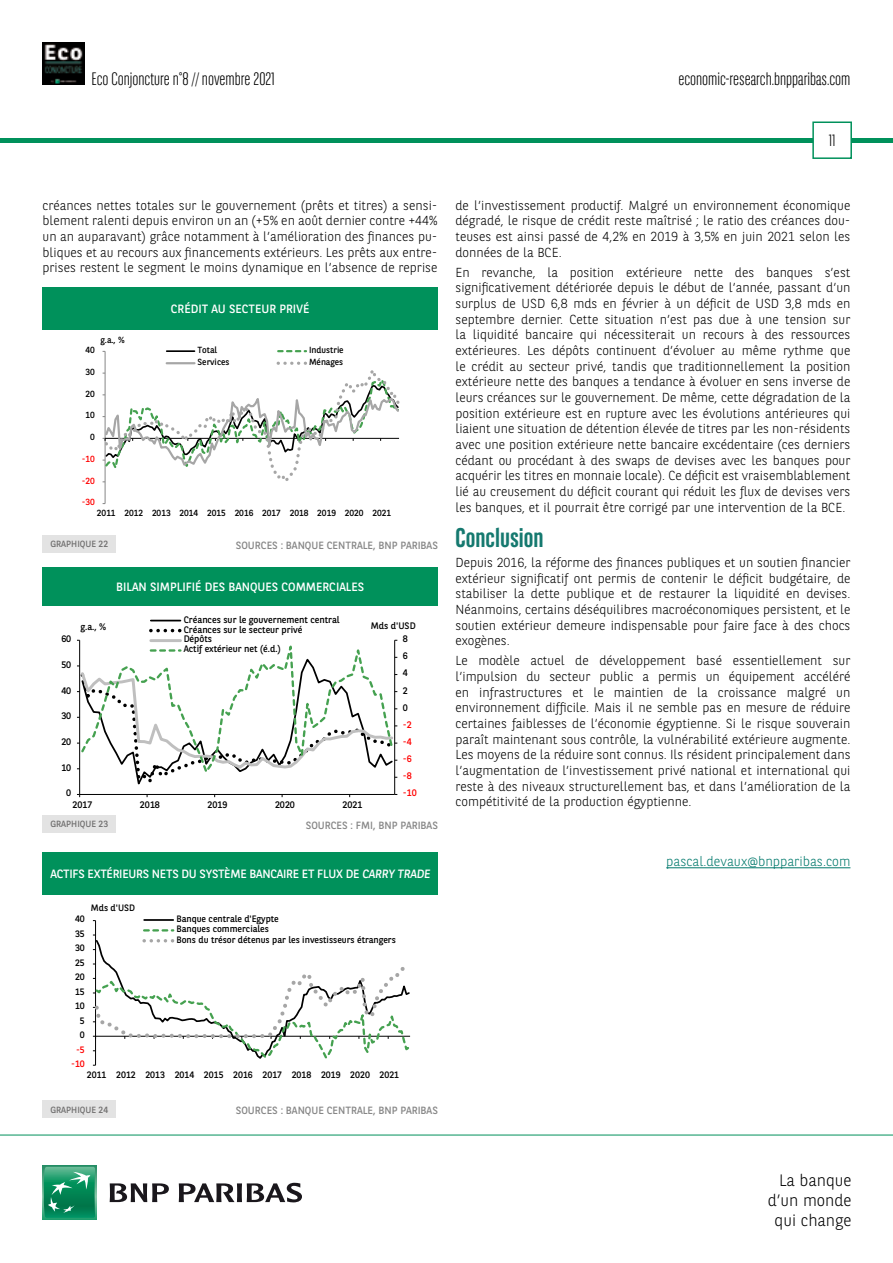
<style>
.page{position:relative;width:893px;height:1263px;background:#fff}
.page>*{position:absolute;margin:0;border:0;box-sizing:border-box;transform-origin:0 0}
.t1{font:700 27px "BNPP Sans Condensed";color:#15796f}
.t2{font:300 18px "BNPP Sans Condensed";color:#000}
.t3{font:300 16.5px/19.8px "BNPP Sans";color:#000;text-align:right}
.t4{font:300 16.5px "BNPP Sans Condensed";color:#000}
.t5{font:300 13.5px "BNPP Sans";color:#00796c}
.t6{font:300 13.05px/15.6px "BNPP Sans";color:#000;text-align:justify}
.t7{font:12px "BNPP Sans";color:#fff}
.t8{font:12px "BNPP Sans";letter-spacing:-.02em;color:#fff}
.t9{font:10.5px "BNPP Sans";color:#878787}
.t10{font:9.45px/10.1px "BNPP Sans";color:#000}
.t11{font:9.45px "BNPP Sans";color:#f00}
.t12{font:9.3px/10.4px "BNPP Sans";letter-spacing:-.005em;color:#000}
.t13{font:9.3px "BNPP Sans";color:#f00}
.t14{font:9px "BNPP Sans";color:#706f6f}
.t15{font:8.85px "BNPP Sans";letter-spacing:-.01em;color:#000}
.t16{font:8.85px "BNPP Sans";color:#f00}
</style>
<div class="page">
<hr style="left:1px;top:138px;width:892px;height:4px;background:#00915b">
<svg style="left:812px;top:121px;width:41px;height:38px"></svg>
<img style="left:43px;top:43px;width:42px;height:42px">
<svg style="left:43px;top:1166px;width:53px;height:53px"></svg>
<svg style="left:44px;top:1167px;width:51px;height:51px;background:#26996e"></svg>
<svg style="left:110px;top:1183px;width:59px;height:19px"></svg>
<svg style="left:179px;top:1183px;width:123px;height:19px"></svg>
<hr style="left:0;top:1135px;width:893px;height:1px;background:#00915b">
<hr style="left:95px;top:920px;width:1px;height:145px;background:#000">
<hr style="left:144px;top:919px;width:29px;height:2px;background:#000">
<svg style="left:93px;top:929px;width:318px;height:137px"></svg>
<div style="left:43px;top:853px;width:395px;height:42px;background:#00915b"></div>
<div style="left:43px;top:1100px;width:73px;height:18px;background:#e3e3e3"></div>
<hr style="left:666px;top:867px;width:184px;height:1px;background:#00796c">
<hr style="left:105px;top:351px;width:1px;height:153px;background:#868686">
<hr style="left:167px;top:350px;width:28px;height:2px;background:#000">
<svg style="left:278px;top:350px;width:28px;height:2px"></svg>
<svg style="left:103px;top:361px;width:297px;height:126px"></svg>
<div style="left:43px;top:287px;width:395px;height:42px;background:#00915b"></div>
<div style="left:43px;top:535px;width:73px;height:18px;background:#e3e3e3"></div>
<svg style="left:151px;top:620px;width:29px;height:1px"></svg>
<svg style="left:151px;top:629px;width:29px;height:3px"></svg>
<hr style="left:151px;top:639px;width:29px;height:3px;background:#bfbfbf">
<svg style="left:77px;top:640px;width:320px;height:157px"></svg>
<div style="left:43px;top:567px;width:395px;height:38px;background:#00915b"></div>
<div style="left:43px;top:815px;width:73px;height:18px;background:#e3e3e3"></div>
<h2 class="t2" style="left:91px;top:67px;width:185px">Eco Conjoncture n°8 // novembre 2021</h2>
<h2 class="t2" style="left:678px;top:67px;width:174px">economic-research.bnpparibas.com</h2>
<p class="t4" style="left:829px;top:130px;width:8px">11</p>
<p class="t6" style="left:43px;top:197px;width:396px">créances nettes totales sur le gouvernement (prêts et titres) a sensi&shy;blement ralenti depuis environ un an (+5% en août dernier contre +44% un an auparavant) grâce notamment à l’amélioration des finances pu&shy;bliques et au recours aux financements extérieurs. Les prêts aux entre&shy;prises restent le segment le moins dynamique en l’absence de reprise</p>
<p class="t6" style="left:455px;top:197px;width:396px">de l’investissement productif. Malgré un environnement économique dégradé, le risque de crédit reste maîtrisé ; le ratio des créances dou&shy;teuses est ainsi passé de 4,2% en 2019 à 3,5% en juin 2021 selon les données de la BCE.</p>
<p class="t6" style="left:455px;top:264px;width:396px">En revanche, la position extérieure nette des banques s’est significativement détériorée depuis le début de l’année, passant d’un surplus de USD 6,8 mds en février à un déficit de USD 3,8 mds en septembre dernier. Cette situation n’est pas due à une tension sur la liquidité bancaire qui nécessiterait un recours à des ressources extérieures. Les dépôts continuent d’évoluer au même rythme que le crédit au secteur privé, tandis que traditionnellement la position extérieure nette des banques a tendance à évoluer en sens inverse de leurs créances sur le gouvernement. De même, cette dégradation de la position extérieure est en rupture avec les évolutions antérieures qui liaient une situation de détention élevée de titres par les non-résidents avec une position extérieure nette bancaire excédentaire (ces derniers cédant ou procédant à des swaps de devises avec les banques pour acquérir les titres en monnaie locale). Ce déficit est vraisemblablement lié au creusement du déficit courant qui réduit les flux de devises vers les banques, et il pourrait être corrigé par une intervention de la BCE.</p>
<h1 class="t1" style="left:455px;top:522px;width:90px">Conclusion</h1>
<p class="t6" style="left:455px;top:554px;width:396px">Depuis 2016, la réforme des finances publiques et un soutien financier extérieur significatif ont permis de contenir le déficit budgétaire, de stabiliser la dette publique et de restaurer la liquidité en devises.<br>Néanmoins, certains déséquilibres macroéconomiques persistent, et le soutien extérieur demeure indispensable pour faire face à des chocs exogènes.</p>
<p class="t6" style="left:455px;top:652px;width:396px">Le modèle actuel de développement basé essentiellement sur l’impulsion du secteur public a permis un équipement accéléré en infrastructures et le maintien de la croissance malgré un environnement difficile. Mais il ne semble pas en mesure de réduire certaines faiblesses de l’économie égyptienne. Si le risque souverain paraît maintenant sous contrôle, la vulnérabilité extérieure augmente.<br>Les moyens de la réduire sont connus. Ils résident principalement dans l’augmentation de l’investissement privé national et international qui reste à des niveaux structurellement bas, et dans l’amélioration de la compétitivité de la production égyptienne.</p>
<p class="t7" style="left:171px;top:300px;width:140px">CRÉDIT AU SECTEUR PRIVÉ</p>
<p class="t15" style="left:101px;top:333px;width:26px">g.a., %</p>
<p class="t15" style="left:198px;top:344px;width:21px">Total</p>
<p class="t15" style="left:309px;top:344px;width:36px">Industrie</p>
<p class="t15" style="left:198px;top:356px;width:33px">Services</p>
<p class="t15" style="left:309px;top:356px;width:36px">Ménages</p>
<p class="t15" style="left:86px;top:344px;width:11px">40</p>
<p class="t15" style="left:86px;top:366px;width:11px">30</p>
<p class="t15" style="left:86px;top:388px;width:11px">20</p>
<p class="t15" style="left:86px;top:409px;width:11px">10</p>
<p class="t15" style="left:90px;top:431px;width:6px">0</p>
<p class="t16" style="left:82px;top:453px;width:15px">-10</p>
<p class="t16" style="left:82px;top:474px;width:15px">-20</p>
<p class="t16" style="left:82px;top:496px;width:15px">-30</p>
<p class="t15" style="left:97px;top:507px;width:296px">2011 2012 2013 2014 2015 2016 2017 2018 2019 2020 2021</p>
<p class="t14" style="left:50px;top:538px;width:59px">GRAPHIQUE 22</p>
<p class="t9" style="left:236px;top:538px;width:204px">SOURCES : BANQUE CENTRALE, BNP PARIBAS</p>
<p class="t7" style="left:116px;top:578px;width:249px">BILAN SIMPLIFIÉ DES BANQUES COMMERCIALES</p>
<p class="t10" style="left:184px;top:614px;width:157px">Créances sur le gouvernement central<br>Créances sur le secteur privé<br>Dépôts<br>Actif extérieur net (é.d.)</p>
<p class="t10" style="left:81px;top:621px;width:27px">g.a., %</p>
<p class="t10" style="left:371px;top:620px;width:46px">Mds d'USD</p>
<p class="t10" style="left:61px;top:633px;width:11px">60</p>
<p class="t10" style="left:403px;top:633px;width:7px">8</p>
<p class="t10" style="left:403px;top:651px;width:7px">6</p>
<p class="t10" style="left:61px;top:659px;width:11px">50</p>
<p class="t10" style="left:403px;top:668px;width:7px">4</p>
<p class="t10" style="left:61px;top:685px;width:11px">40</p>
<p class="t10" style="left:403px;top:685px;width:7px">2</p>
<p class="t10" style="left:403px;top:702px;width:7px">0</p>
<p class="t10" style="left:61px;top:711px;width:11px">30</p>
<p class="t11" style="left:403px;top:718px;width:10px">-2</p>
<p class="t10" style="left:61px;top:736px;width:11px">20</p>
<p class="t11" style="left:403px;top:735px;width:10px">-4</p>
<p class="t11" style="left:403px;top:752px;width:10px">-6</p>
<p class="t10" style="left:61px;top:762px;width:11px">10</p>
<p class="t11" style="left:403px;top:769px;width:10px">-8</p>
<p class="t11" style="left:403px;top:787px;width:15px">-10</p>
<p class="t10" style="left:66px;top:788px;width:7px">0</p>
<p class="t10" style="left:72px;top:799px;width:21px">2017</p>
<p class="t10" style="left:140px;top:799px;width:21px">2018</p>
<p class="t10" style="left:207px;top:799px;width:21px">2019</p>
<p class="t10" style="left:275px;top:799px;width:21px">2020</p>
<p class="t10" style="left:342px;top:799px;width:21px">2021</p>
<p class="t14" style="left:50px;top:818px;width:59px">GRAPHIQUE 23</p>
<p class="t9" style="left:306px;top:818px;width:134px">SOURCES : FMI, BNP PARIBAS</p>
<p class="t8" style="left:50px;top:866px;width:383px">ACTIFS EXTÉRIEURS NETS DU SYSTÈME BANCAIRE ET FLUX DE CARRY TRADE</p>
<p class="t12" style="left:91px;top:902px;width:46px">Mds d'USD</p>
<p class="t12" style="left:75px;top:914px;width:11px">40</p>
<p class="t12" style="left:75px;top:928px;width:11px">35</p>
<p class="t12" style="left:75px;top:942px;width:11px">30</p>
<p class="t12" style="left:75px;top:957px;width:11px">25</p>
<p class="t12" style="left:75px;top:971px;width:11px">20</p>
<p class="t12" style="left:75px;top:986px;width:11px">15</p>
<p class="t12" style="left:75px;top:1000px;width:11px">10</p>
<p class="t12" style="left:80px;top:1015px;width:6px">5</p>
<p class="t12" style="left:80px;top:1029px;width:6px">0</p>
<p class="t13" style="left:76px;top:1043px;width:10px">-5</p>
<p class="t13" style="left:71px;top:1057px;width:15px">-10</p>
<p class="t12" style="left:176px;top:913px;width:221px">Banque centrale d'Egypte<br>Banques commerciales<br>Bons du trésor détenus par les investisseurs étrangers</p>
<p class="t12" style="left:87px;top:1069px;width:314px">2011 2012 2013 2014 2015 2016 2017 2018 2019 2020 2021</p>
<p class="t14" style="left:50px;top:1103px;width:59px">GRAPHIQUE 24</p>
<p class="t9" style="left:236px;top:1103px;width:204px">SOURCES : BANQUE CENTRALE, BNP PARIBAS</p>
<p class="t5" style="left:666px;top:852px;width:186px">pascal.devaux@bnpparibas.com</p>
<p class="t3" style="left:768px;top:1170px;width:85px">La banque d’un monde qui change</p>
</div>
